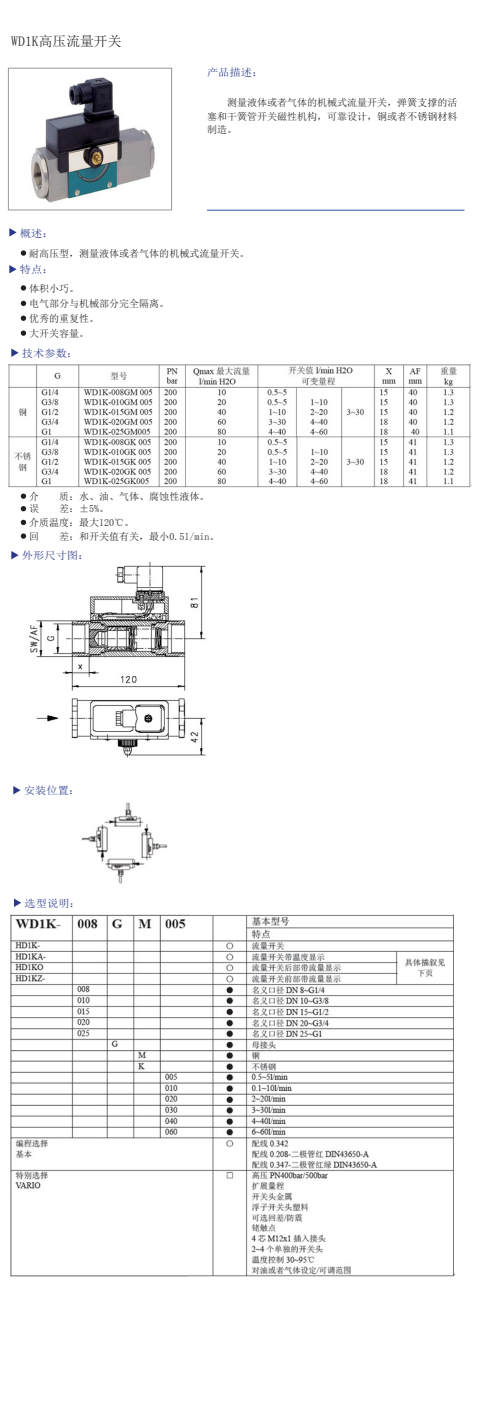
<style>
.page{position:relative;width:479px;height:1418px;background:#fff}
.page>*{position:absolute;margin:0;border:0;box-sizing:border-box;transform-origin:0 0}
.t1{font:13.75px "N Sim Sun";color:#231f20}
.t2{font:10.5px "N Sim Sun";color:#2a388b;scale:1.08 1}
.t3{font:10px/13.8px "N Sim Sun";color:#231f20}
</style>
<div class="page">
<img style="left:15px;top:67px;width:153px;height:144px">
<hr style="left:207px;top:210px;width:257px;height:1px;background:#2659a8">
<svg style="left:9px;top:228px;width:8px;height:8px"></svg>
<svg style="left:9px;top:265px;width:8px;height:8px"></svg>
<svg style="left:11px;top:348px;width:8px;height:9px"></svg>
<svg style="left:11px;top:551px;width:8px;height:8px"></svg>
<svg style="left:13px;top:786px;width:8px;height:8px"></svg>
<svg style="left:14px;top:898px;width:7px;height:9px"></svg>
<svg style="left:21px;top:285px;width:5px;height:5px"></svg>
<svg style="left:21px;top:330px;width:5px;height:6px"></svg>
<svg style="left:21px;top:506px;width:5px;height:5px"></svg>
<svg style="left:21px;top:493px;width:5px;height:6px"></svg>
<svg style="left:21px;top:520px;width:5px;height:5px"></svg>
<svg style="left:21px;top:533px;width:5px;height:5px"></svg>
<svg style="left:21px;top:301px;width:5px;height:5px"></svg>
<svg style="left:21px;top:315px;width:5px;height:6px"></svg>
<svg style="left:21px;top:250px;width:5px;height:6px"></svg>
<div style="left:8px;top:68px;width:164px;height:142px;border:1px solid #95999b"></div>
<img style="left:8px;top:364px;width:463px;height:124px">
<img style="left:28px;top:562px;width:177px;height:196px">
<img style="left:81px;top:802px;width:87px;height:82px">
<img style="left:10px;top:914px;width:443px;height:363px">
<h1 class="t1" style="left:11px;top:34px;width:111px">WD1K高压流量开关</h1>
<p class="t2" style="left:207px;top:67px;width:54px">产品描述：</p>
<p class="t3" style="left:207px;top:95px;width:251px;text-align:justify;text-indent:20px">测量液体或者气体的机械式流量开关，弹簧支撑的活塞和干簧管开关磁性机构，可靠设计，铜或者不锈钢材料制造。</p>
<p class="t2" style="left:20px;top:227px;width:33px">概述：</p>
<p class="t2" style="left:20px;top:264px;width:33px">特点：</p>
<p class="t3" style="left:29px;top:246px;width:221px">耐高压型，测量液体或者气体的机械式流量开关。</p>
<p class="t3" style="left:29px;top:281px;width:51px">体积小巧。</p>
<p class="t3" style="left:29px;top:296px;width:141px;line-height:15px">电气部分与机械部分完全隔离。优秀的重复性。</p>
<p class="t3" style="left:29px;top:326px;width:61px">大开关容量。</p>
<p class="t2" style="left:22px;top:348px;width:54px">技术参数：</p>
<p class="t3" style="left:29px;top:489px;width:11px">介</p>
<p class="t3" style="left:59px;top:489px;width:151px">质：水、油、气体、腐蚀性液体。</p>
<p class="t3" style="left:29px;top:515px;width:106px">介质温度：最大120℃。回</p>
<p class="t3" style="left:29px;top:502px;width:11px">误</p>
<p class="t3" style="left:59px;top:502px;width:51px">差：±5%。</p>
<p class="t3" style="left:59px;top:529px;width:161px">差：和开关值有关，最小0.5l/min。</p>
<p class="t2" style="left:22px;top:550px;width:64px">外形尺寸图：</p>
<p class="t2" style="left:24px;top:785px;width:54px">安装位置：</p>
<p class="t2" style="left:25px;top:898px;width:54px">选型说明：</p>
</div>
